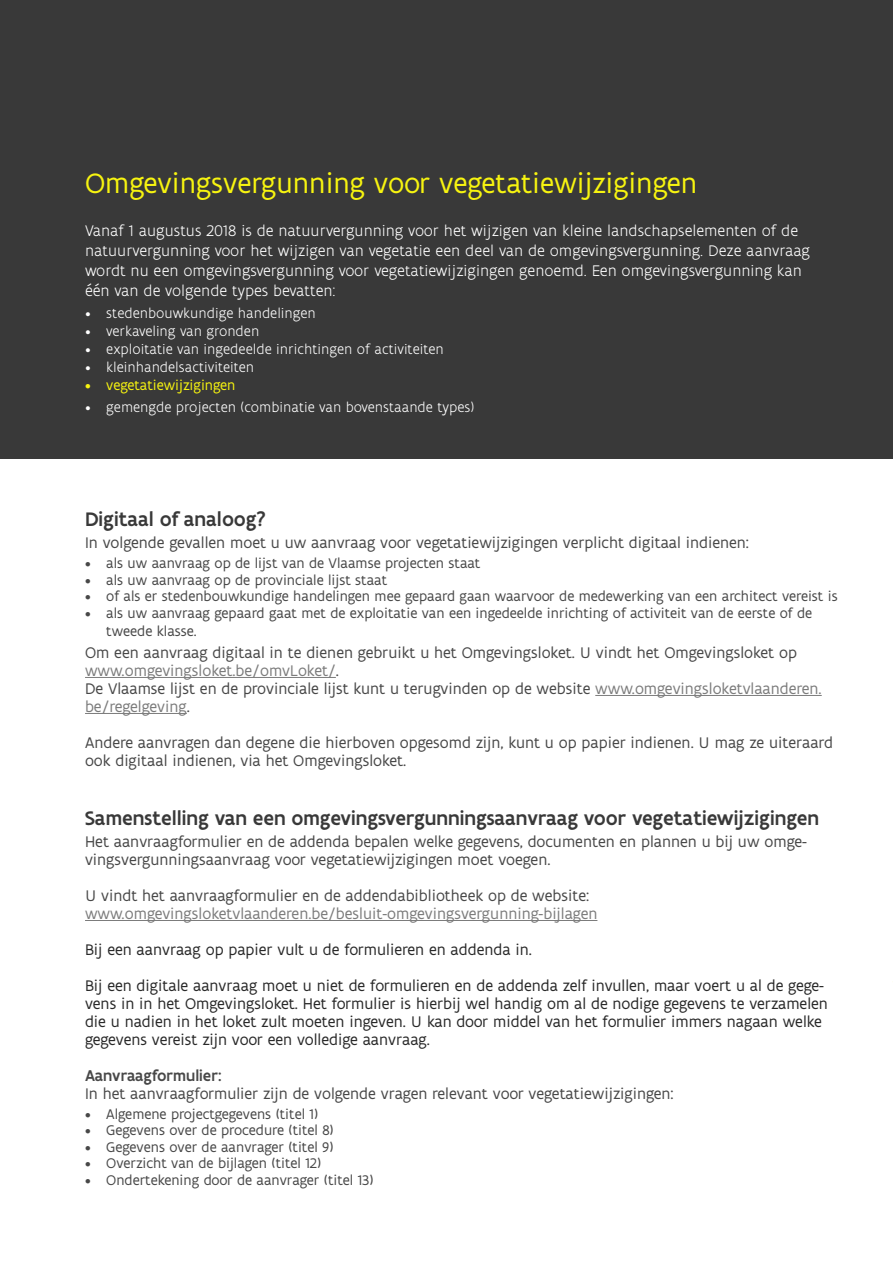
<style>
.page{position:relative;width:893px;height:1263px;background:#fff}
.page>*{position:absolute;margin:0;border:0;box-sizing:border-box;transform-origin:0 0}
.t1{font:30px "Flanders Art Sans";color:#f7f410}
.t2{font:500 21px "Flanders Art Sans";color:#393939}
.t3{font:16.5px/18px "Flanders Art Sans";color:#484848}
.t4{font:16.5px/18px "Flanders Art Sans";color:#292929}
.t5{font:300 16.5px/19.8px "Flanders Art Sans";color:#fff}
.t6{font:16.5px "Flanders Art Sans";color:#7c7c7c}
.t7{font:500 16.5px "Flanders Art Sans";color:#484848}
.t8{font:15px/18px "Flanders Art Sans";color:#484848}
.t9{font:300 15px "Flanders Art Sans";color:#fff}
.t10{font:15px "Flanders Art Sans";color:#f7f410}
.s1{color:#7c7c7c}
</style>
<div class="page">
<div style="left:0;top:0;width:893px;height:458px;background:#393939"></div>
<hr style="left:85px;top:677px;width:251px;height:1px;background:#7c7c7c">
<hr style="left:595px;top:695px;width:227px;height:1px;background:#7c7c7c">
<hr style="left:85px;top:713px;width:102px;height:1px;background:#7c7c7c">
<hr style="left:85px;top:920px;width:512px;height:1px;background:#7c7c7c">
<h1 class="t1" style="left:85px;top:164px;width:614px">Omgevingsvergunning voor vegetatiewijzigingen</h1>
<p class="t5" style="left:85px;top:222px;width:726px">Vanaf 1 augustus 2018 is de natuurvergunning voor het wijzigen van kleine landschapselementen of de natuurvergunning voor het wijzigen van vegetatie een deel van de omgevingsvergunning. Deze aanvraag wordt nu een omgevingsvergunning voor vegetatiewijzigingen genoemd. Een omgevingsvergunning kan één van de volgende types bevatten:</p>
<p class="t9" style="left:85px;top:305px;width:232px">• stedenbouwkundige handelingen</p>
<p class="t9" style="left:85px;top:323px;width:176px">• verkaveling van gronden</p>
<p class="t9" style="left:85px;top:341px;width:360px">• exploitatie van ingedeelde inrichtingen of activiteiten</p>
<p class="t9" style="left:85px;top:359px;width:171px">• kleinhandelsactiviteiten</p>
<p class="t10" style="left:85px;top:376px;width:152px">• vegetatiewijzigingen</p>
<p class="t9" style="left:85px;top:398px;width:391px">• gemengde projecten (combinatie van bovenstaande types)</p>
<p class="t2" style="left:85px;top:506px;width:182px">Digitaal of analoog?</p>
<p class="t3" style="left:85px;top:534px;width:665px">In volgende gevallen moet u uw aanvraag voor vegetatiewijzigingen verplicht digitaal indienen:</p>
<p class="t8" style="left:85px;top:554px;width:397px">• als uw aanvraag op de lijst van de Vlaamse projecten staat</p>
<p class="t8" style="left:85px;top:571px;width:304px">• als uw aanvraag op de provinciale lijst staat</p>
<p class="t8" style="left:85px;top:587px;width:754px">• of als er stedenbouwkundige handelingen mee gepaard gaan waarvoor de medewerking van een architect vereist is</p>
<p class="t8" style="left:106px;top:604px;width:707px;text-indent:-21px">• als uw aanvraag gepaard gaat met de exploitatie van een ingedeelde inrichting of activiteit van de eerste of de tweede klasse.</p>
<p class="t3" style="left:85px;top:644px;width:738px">Om een aanvraag digitaal in te dienen gebruikt u het Omgevingsloket. U vindt het Omgevingsloket op <span class="s1">www.omgevingsloket.be/omvLoket/</span>.<br>De Vlaamse lijst en de provinciale lijst kunt u terugvinden op de website <span class="s1">www.omgevingsloketvlaanderen. be/regelgeving</span>.</p>
<p class="t3" style="left:85px;top:734px;width:749px">Andere aanvragen dan degene die hierboven opgesomd zijn, kunt u op papier indienen. U mag ze uiteraard ook digitaal indienen, via het Omgevingsloket.</p>
<p class="t2" style="left:85px;top:804px;width:736px">Samenstelling van een omgevingsvergunningsaanvraag voor vegetatiewijzigingen</p>
<p class="t3" style="left:85px;top:833px;width:723px">Het aanvraagformulier en de addenda bepalen welke gegevens, documenten en plannen u bij uw omge&shy;vingsvergunningsaanvraag voor vegetatiewijzigingen moet voegen.</p>
<p class="t3" style="left:85px;top:887px;width:506px">U vindt het aanvraagformulier en de addendabibliotheek op de website:</p>
<p class="t6" style="left:85px;top:903px;width:514px">www.omgevingsloketvlaanderen.be/besluit-omgevingsvergunning-bijlagen</p>
<p class="t4" style="left:85px;top:932px;width:740px;line-height:36px">Bij een aanvraag op papier vult u de formulieren en addenda in.<br>Bij een digitale aanvraag moet u niet de formulieren en de addenda zelf invullen, maar voert u al de gege-</p>
<p class="t4" style="left:85px;top:995px;width:744px">vens in in het Omgevingsloket. Het formulier is hierbij wel handig om al de nodige gegevens te verzamelen die u nadien in het loket zult moeten ingeven. U kan door middel van het formulier immers nagaan welke gegevens vereist zijn voor een volledige aanvraag.</p>
<p class="t7" style="left:85px;top:1065px;width:138px">Aanvraagformulier:</p>
<p class="t3" style="left:85px;top:1085px;width:590px">In het aanvraagformulier zijn de volgende vragen relevant voor vegetatiewijzigingen:</p>
<p class="t8" style="left:85px;top:1105px;width:235px">• Algemene projectgegevens (titel 1)</p>
<p class="t8" style="left:85px;top:1121px;width:250px">• Gegevens over de procedure (titel 8)</p>
<p class="t8" style="left:85px;top:1138px;width:250px">• Gegevens over de aanvrager (titel 9)</p>
<p class="t8" style="left:85px;top:1154px;width:238px">• Overzicht van de bijlagen (titel 12)</p>
<p class="t8" style="left:85px;top:1171px;width:290px">• Ondertekening door de aanvrager (titel 13)</p>
</div>
